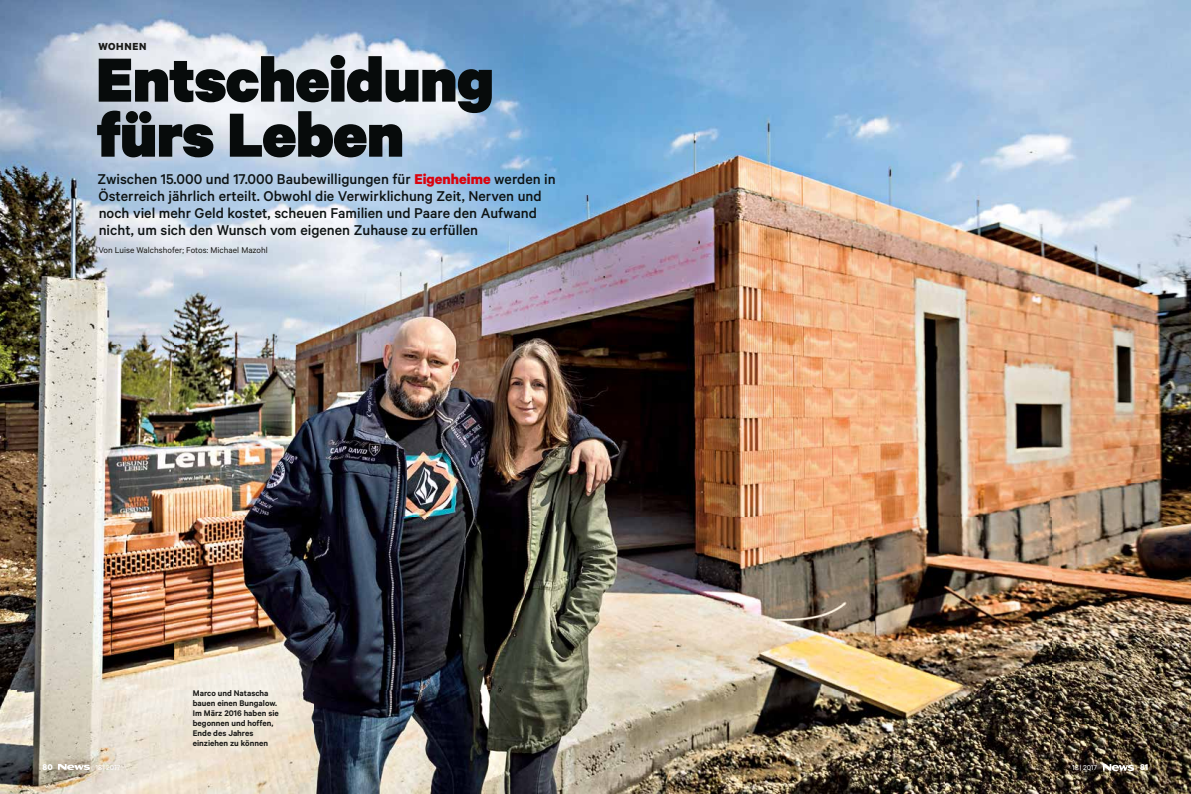
<style>
.page{position:relative;width:1191px;height:794px;background:#fff}
.page>*{position:absolute;margin:0;border:0;box-sizing:border-box;transform-origin:0 0}
.t1{font:900 70px/55px "Calibre";letter-spacing:-.01em;color:#070b0b}
.t2{font:500 16px/17px "Calibre";color:#0e1313}
.t3{font:700 11.5px "Calibre";letter-spacing:.06em;color:#1a1a18}
.t4{font:9.5px "Calibre";letter-spacing:.005em;color:#1a1a18}
.t5{font:700 9.5px "Calibre";color:#fff}
.t6{font:600 9.2px/9.9px "Calibre";color:#1a1a18}
.t7{font:8px "Calibre";color:#fff}
.s1{font-weight:700;color:#da030e}
</style>
<div class="page">
<img style="left:0;top:0;width:1191px;height:794px">
<img style="left:59px;top:764px;width:30px;height:6px">
<img style="left:1103px;top:764px;width:30px;height:6px">
<p class="t3" style="left:98px;top:39px;width:50px">WOHNEN</p>
<h1 class="t1" style="left:96px;top:50px;width:399px">Entscheidung fürs Leben</h1>
<p class="t2" style="left:97px;top:170px;width:460px">Zwischen 15.000 und 17.000 Baubewilligungen für <span class="s1">Eigenheime</span> werden in Österreich jährlich erteilt. Obwohl die Verwirklichung Zeit, Nerven und noch viel mehr Geld kostet, scheuen Familien und Paare den Aufwand nicht, um sich den Wunsch vom eigenen Zuhause zu erfüllen</p>
<p class="t4" style="left:98px;top:245px;width:171px">Von Luise Walchshofer; Fotos: Michael Mazohl</p>
<p class="t6" style="left:193px;top:688px;width:87px">Marco und Natascha bauen einen Bungalow.<br>Im März 2016 haben sie begonnen und hoffen,<br>Ende des Jahres einziehen zu können</p>
<p class="t5" style="left:43px;top:761px;width:12px">80</p>
<p class="t7" style="left:95px;top:762px;width:26px">18 | 2017</p>
<p class="t7" style="left:1072px;top:762px;width:26px">18 | 2017</p>
<p class="t5" style="left:1140px;top:761px;width:10px">81</p>
</div>
